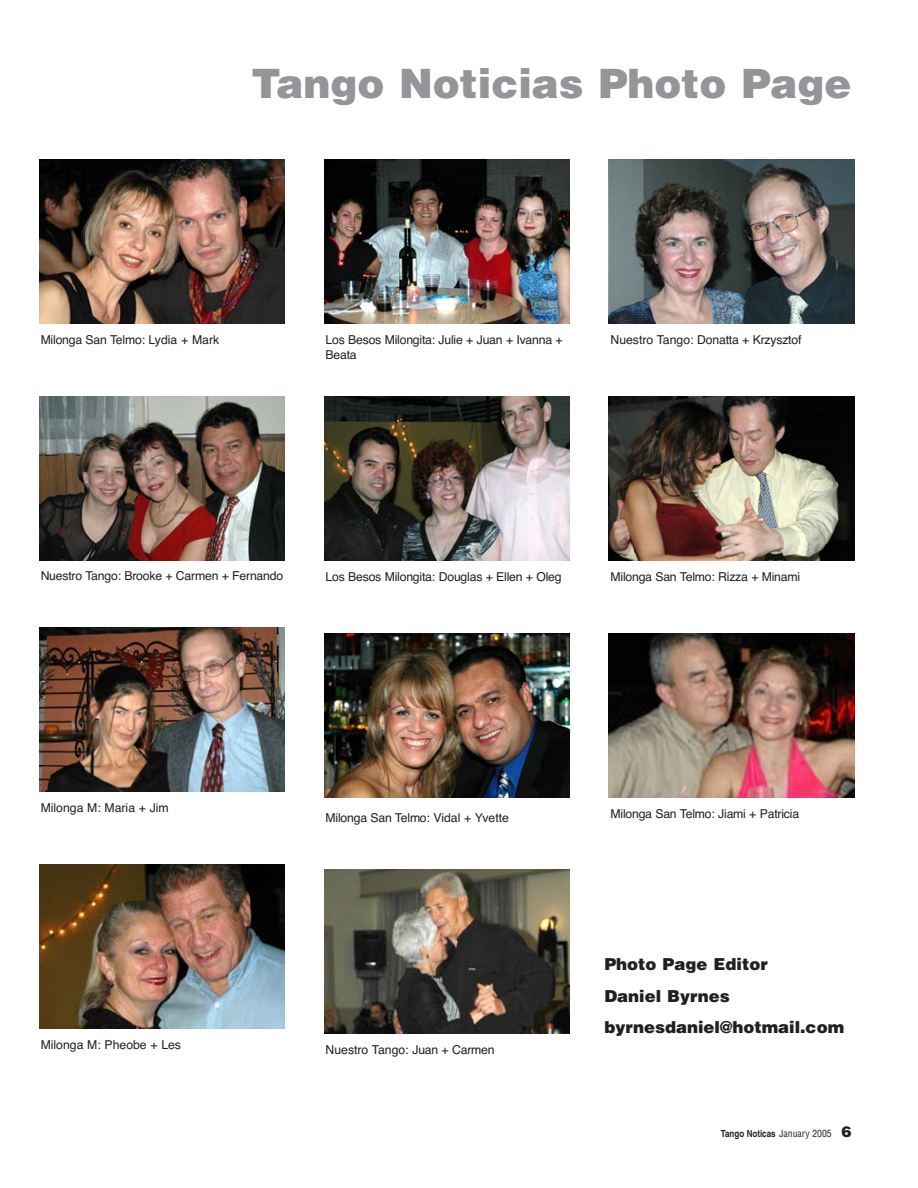
<style>
.page{position:relative;width:918px;height:1188px;background:#fff}
.page>*{position:absolute;margin:0;border:0;box-sizing:border-box;transform-origin:0 0}
.t1{font:900 40.5px "Helvetica";color:#939598}
.t2{font:900 16.5px/31.5px "Helvetica";color:#231f20}
.t3{font:12.3px/15px "Helvetica CE";letter-spacing:-.015em;color:#231f20}
.t4{font:700 condensed 9.75px "Helvetica";color:#231f20}
.s1{font-weight:400}
.s2{font-weight:900;font-stretch:normal;font-size:15px}
</style>
<div class="page">
<img style="left:609px;top:633px;width:246px;height:164px">
<img style="left:609px;top:396px;width:246px;height:164px">
<img style="left:609px;top:160px;width:246px;height:164px">
<img style="left:324px;top:870px;width:246px;height:163px">
<img style="left:324px;top:633px;width:246px;height:164px">
<img style="left:324px;top:396px;width:246px;height:164px">
<img style="left:324px;top:160px;width:246px;height:164px">
<img style="left:39px;top:864px;width:246px;height:164px">
<img style="left:39px;top:628px;width:246px;height:164px">
<img style="left:39px;top:396px;width:246px;height:164px">
<img style="left:39px;top:160px;width:246px;height:164px">
<h1 class="t1" style="left:252px;top:69px;width:602px">Tango Noticias Photo Page</h1>
<p class="t3" style="left:41px;top:334px;width:180px">Milonga San Telmo: Lydia + Mark</p>
<p class="t3" style="left:326px;top:334px;width:239px">Los Besos Milongita: Julie + Juan + Ivanna +<br>Beata</p>
<p class="t3" style="left:611px;top:334px;width:192px">Nuestro Tango: Donatta + Krzysztof</p>
<p class="t3" style="left:41px;top:570px;width:244px">Nuestro Tango: Brooke + Carmen + Fernando</p>
<p class="t3" style="left:326px;top:570px;width:238px">Los Besos Milongita: Douglas + Ellen + Oleg</p>
<p class="t3" style="left:611px;top:570px;width:191px">Milonga San Telmo: Rizza + Minami</p>
<p class="t3" style="left:41px;top:802px;width:130px">Milonga M: Maria + Jim</p>
<p class="t3" style="left:41px;top:1038px;width:142px">Milonga M: Pheobe + Les</p>
<p class="t3" style="left:326px;top:811px;width:185px">Milonga San Telmo: Vidal + Yvette</p>
<p class="t3" style="left:326px;top:1043px;width:171px">Nuestro Tango: Juan + Carmen</p>
<p class="t3" style="left:611px;top:807px;width:190px">Milonga San Telmo: Jiami + Patricia</p>
<h2 class="t2" style="left:604px;top:950px;width:241px">Photo Page Editor<br>Daniel Byrnes byrnesdaniel@hotmail.com</h2>
<p class="t4" style="left:721px;top:1130px;width:132px">Tango Noticas <span class="s1">January 2005</span> <span class="s2">6</span></p>
</div>
